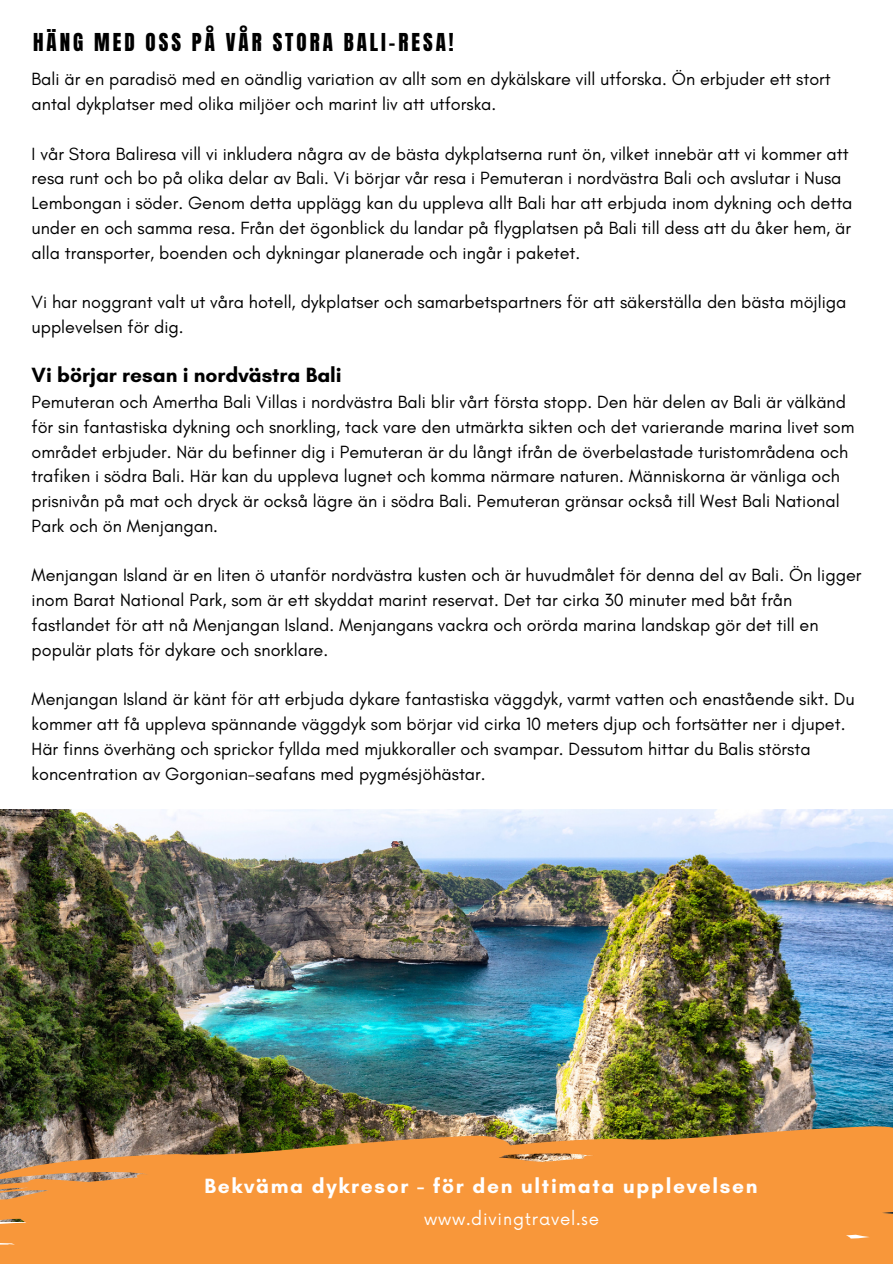
<style>
.page{position:relative;width:893px;height:1264px;background:#fff}
.page>*{position:absolute;margin:0;border:0;box-sizing:border-box;transform-origin:0 0}
.t1{font:700 21px "Glacial Indifference";letter-spacing:.08em;color:#fff}
.t2{font:21px "Anton";letter-spacing:.14em;color:#000}
.t3{font:700 21px "Glacial Indifference";color:#000}
.t4{font:18px/24.8px "Glacial Indifference";color:#000}
.t5{font:16.5px "Now";letter-spacing:.05em;color:#fff}
</style>
<div class="page">
<img style="left:0;top:809px;width:892px;height:311px">
<img style="left:318px;top:1106px;width:574px;height:157px">
<img style="left:0;top:1120px;width:656px;height:143px">
<svg style="left:580px;top:1239px;width:8px;height:2px"></svg>
<p class="t2" style="left:33px;top:27px;width:422px">HÄNG MED OSS PÅ VÅR STORA BALI-RESA!</p>
<p class="t4" style="left:32px;top:67px;width:800px">Bali är en paradisö med en oändlig variation av allt som en dykälskare vill utforska. Ön erbjuder ett stort antal dykplatser med olika miljöer och marint liv att utforska.</p>
<p class="t4" style="left:32px;top:141px;width:822px">I vår Stora Baliresa vill vi inkludera några av de bästa dykplatserna runt ön, vilket innebär att vi kommer att resa runt och bo på olika delar av Bali. Vi börjar vår resa i Pemuteran i nordvästra Bali och avslutar i Nusa Lembongan i söder. Genom detta upplägg kan du uppleva allt Bali har att erbjuda inom dykning och detta under en och samma resa. Från det ögonblick du landar på flygplatsen på Bali till dess att du åker hem, är alla transporter, boenden och dykningar planerade och ingår i paketet.</p>
<p class="t4" style="left:32px;top:289px;width:816px">Vi har noggrant valt ut våra hotell, dykplatser och samarbetspartners för att säkerställa den bästa möjliga upplevelsen för dig.</p>
<p class="t3" style="left:32px;top:362px;width:312px">Vi börjar resan i nordvästra Bali</p>
<p class="t4" style="left:32px;top:389px;width:824px">Pemuteran och Amertha Bali Villas i nordvästra Bali blir vårt första stopp. Den här delen av Bali är välkänd för sin fantastiska dykning och snorkling, tack vare den utmärkta sikten och det varierande marina livet som området erbjuder. När du befinner dig i Pemuteran är du långt ifrån de överbelastade turistområdena och trafiken i södra Bali. Här kan du uppleva lugnet och komma närmare naturen. Människorna är vänliga och prisnivån på mat och dryck är också lägre än i södra Bali. Pemuteran gränsar också till West Bali National Park och ön Menjangan.</p>
<p class="t4" style="left:32px;top:562px;width:831px">Menjangan Island är en liten ö utanför nordvästra kusten och är huvudmålet för denna del av Bali. Ön ligger inom Barat National Park, som är ett skyddat marint reservat. Det tar cirka 30 minuter med båt från fastlandet för att nå Menjangan Island. Menjangans vackra och orörda marina landskap gör det till en populär plats för dykare och snorklare.</p>
<p class="t4" style="left:32px;top:686px;width:824px">Menjangan Island är känt för att erbjuda dykare fantastiska väggdyk, varmt vatten och enastående sikt. Du kommer att få uppleva spännande väggdyk som börjar vid cirka 10 meters djup och fortsätter ner i djupet.<br>Här finns överhäng och sprickor fyllda med mjukkoraller och svampar. Dessutom hittar du Balis största koncentration av Gorgonian-seafans med pygmésjöhästar.</p>
<p class="t1" style="left:204px;top:1172px;width:554px">Bekväma dykresor - för den ultimata upplevelsen</p>
<p class="t5" style="left:424px;top:1209px;width:177px">www.divingtravel.se</p>
</div>
